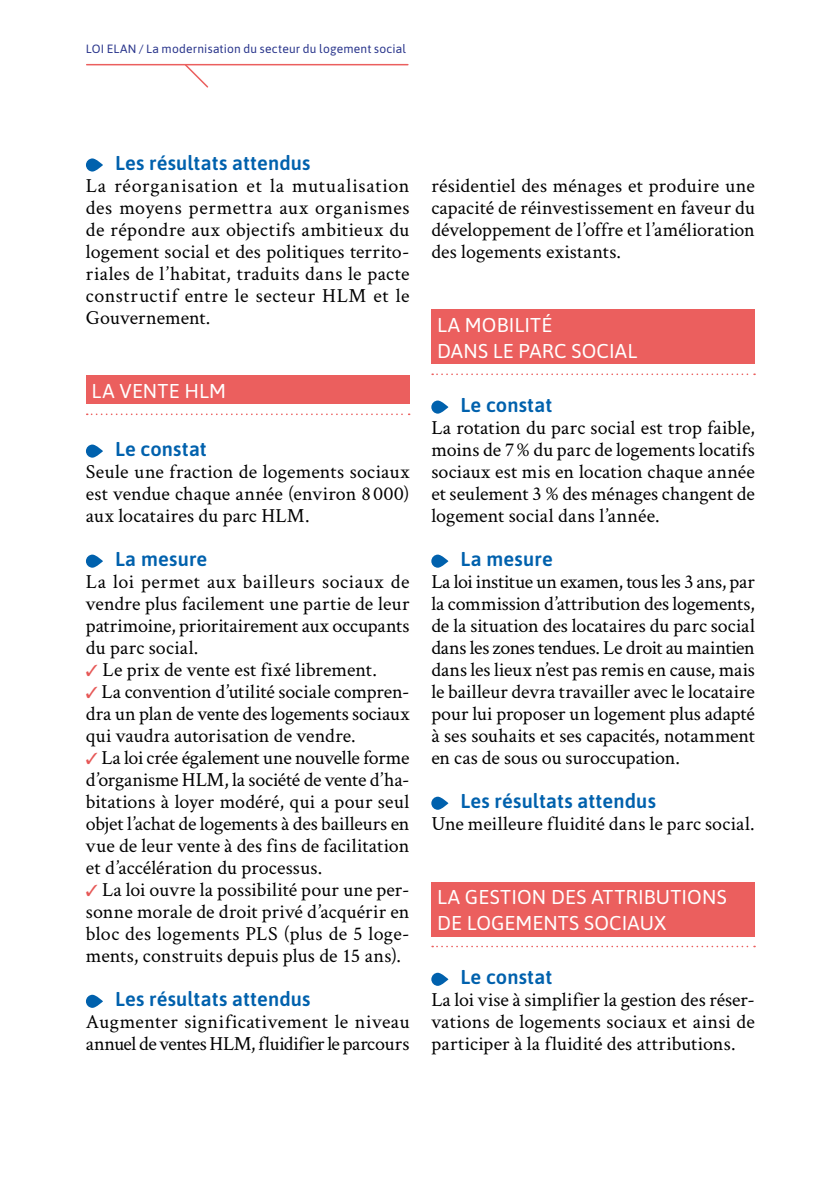
<style>
.page{position:relative;width:840px;height:1191px;background:#fff}
.page>*{position:absolute;margin:0;border:0;box-sizing:border-box;transform-origin:0 0}
.t1{font:20px/22px "Crimson Text";letter-spacing:.005em;color:#000;text-align:justify}
.t2{font:600 20px "Asap";letter-spacing:.01em;color:#0061ad}
.t3{font:20px/26px "Asap";letter-spacing:.01em;color:#fff}
.t4{font:12px "Asap";letter-spacing:.015em;color:#28348b}
.s1{color:#e65857}
</style>
<div class="page">
<svg style="left:86px;top:158px;width:17px;height:13px"></svg>
<div style="left:86px;top:375px;width:323px;height:29px;background:#eb5f5e"></div>
<svg style="left:87px;top:413px;width:322px;height:2px"></svg>
<svg style="left:86px;top:444px;width:17px;height:13px"></svg>
<svg style="left:86px;top:554px;width:17px;height:13px"></svg>
<svg style="left:86px;top:994px;width:17px;height:13px"></svg>
<div style="left:431px;top:309px;width:323px;height:55px;background:#eb5f5e"></div>
<svg style="left:432px;top:373px;width:322px;height:2px"></svg>
<svg style="left:431px;top:400px;width:17px;height:13px"></svg>
<svg style="left:431px;top:554px;width:17px;height:13px"></svg>
<svg style="left:431px;top:796px;width:17px;height:13px"></svg>
<div style="left:431px;top:881px;width:323px;height:55px;background:#eb5f5e"></div>
<svg style="left:432px;top:945px;width:322px;height:2px"></svg>
<svg style="left:431px;top:972px;width:17px;height:13px"></svg>
<hr style="left:87px;top:64px;width:320px;height:1px;background:#eb5f5e">
<svg style="left:183px;top:63px;width:26px;height:25px"></svg>
<p class="t4" style="left:86px;top:41px;width:321px">LOI ELAN / La modernisation du secteur du logement social</p>
<p class="t2" style="left:115px;top:149px;width:197px">Les résultats attendus</p>
<p class="t1" style="left:86px;top:174px;width:325px">La réorganisation et la mutualisation des moyens permettra aux organismes de répondre aux objectifs ambitieux du logement social et des politiques territo&shy;riales de l’habitat, traduits dans le pacte constructif entre le secteur HLM et le Gouvernement.</p>
<p class="t3" style="left:92px;top:377px;width:136px">LA VENTE HLM</p>
<p class="t2" style="left:115px;top:435px;width:93px">Le constat</p>
<p class="t1" style="left:86px;top:460px;width:325px">Seule une fraction de logements sociaux est vendue chaque année (environ 8 000) aux locataires du parc HLM.</p>
<p class="t2" style="left:115px;top:545px;width:94px">La mesure</p>
<p class="t1" style="left:86px;top:570px;width:325px">La loi permet aux bailleurs sociaux de vendre plus facilement une partie de leur patrimoine, prioritairement aux occupants du parc social.</p>
<p class="t1" style="left:86px;top:658px;width:292px"><span class="s1">✓</span> Le prix de vente est fixé librement.</p>
<p class="t1" style="left:86px;top:680px;width:325px"><span class="s1">✓</span> La convention d’utilité sociale compren&shy;dra un plan de vente des logements sociaux qui vaudra autorisation de vendre.</p>
<p class="t1" style="left:86px;top:746px;width:325px"><span class="s1">✓</span> La loi crée également une nouvelle forme d’organisme HLM, la société de vente d’ha&shy;bitations à loyer modéré, qui a pour seul objet l’achat de logements à des bailleurs en vue de leur vente à des fins de facilitation et d’accélération du processus.</p>
<p class="t1" style="left:86px;top:878px;width:325px"><span class="s1">✓</span> La loi ouvre la possibilité pour une per&shy;sonne morale de droit privé d’acquérir en bloc des logements PLS (plus de 5 loge&shy;ments, construits depuis plus de 15 ans).</p>
<p class="t2" style="left:115px;top:985px;width:197px">Les résultats attendus</p>
<p class="t1" style="left:86px;top:1010px;width:325px">Augmenter significativement le niveau annuel de ventes HLM, fluidifier le parcours</p>
<p class="t1" style="left:431px;top:174px;width:325px">résidentiel des ménages et produire une capacité de réinvestissement en faveur du développement de l’offre et l’amélioration des logements existants.</p>
<p class="t3" style="left:437px;top:311px;width:201px">LA MOBILITÉ<br>DANS LE PARC SOCIAL</p>
<p class="t2" style="left:460px;top:391px;width:93px">Le constat</p>
<p class="t1" style="left:431px;top:416px;width:325px">La rotation du parc social est trop faible, moins de 7% du parc de logements locatifs sociaux est mis en location chaque année et seulement 3 % des ménages changent de logement social dans l’année.</p>
<p class="t2" style="left:460px;top:545px;width:94px">La mesure</p>
<p class="t1" style="left:431px;top:570px;width:325px">La loi institue un examen, tous les 3 ans, par la commission d’attribution des logements, de la situation des locataires du parc social dans les zones tendues. Le droit au maintien dans les lieux n’est pas remis en cause, mais le bailleur devra travailler avec le locataire pour lui proposer un logement plus adapté à ses souhaits et ses capacités, notamment en cas de sous ou suroccupation.</p>
<p class="t2" style="left:460px;top:787px;width:197px">Les résultats attendus</p>
<p class="t1" style="left:431px;top:812px;width:325px">Une meilleure fluidité dans le parc social.</p>
<p class="t3" style="left:437px;top:883px;width:291px">LA GESTION DES ATTRIBUTIONS<br>DE LOGEMENTS SOCIAUX</p>
<p class="t2" style="left:460px;top:963px;width:93px">Le constat</p>
<p class="t1" style="left:431px;top:988px;width:325px">La loi vise à simplifier la gestion des réser&shy;vations de logements sociaux et ainsi de participer à la fluidité des attributions.</p>
</div>
